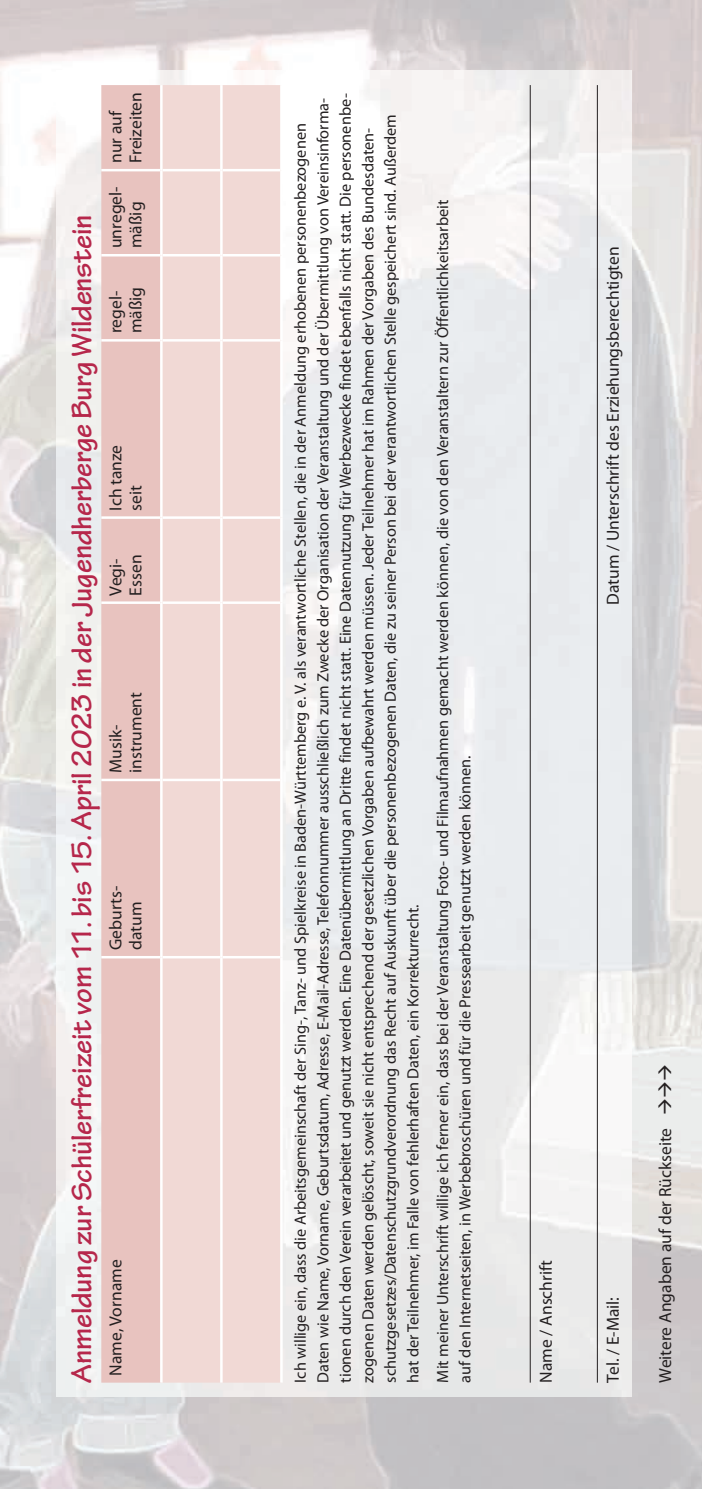
<style>
.page{position:relative;width:702px;height:1489px;background:#fff}
.page>*{position:absolute;margin:0;border:0;box-sizing:border-box;transform-origin:0 0}
.t1{font:700 30px "Tekton Pro";letter-spacing:-.005em;color:#b6274b}
.t2{font:17.5px/20px "Myriad Pro";color:#231f20}
.t3{font:16.25px/22.5px "Myriad Pro";color:#231f20}
</style>
<div class="page">
<img style="left:0;top:0;width:702px;height:1488px">
<img style="left:57px;top:71px;width:574px;height:1325px">
<hr style="left:529px;top:85px;width:1px;height:1297px;background:#231f20">
<hr style="left:597px;top:85px;width:1px;height:1297px;background:#231f20">
<div style="left:101px;top:85px;width:59px;height:1297px;background:#e8c3bf"></div>
<div style="left:163px;top:85px;width:117px;height:1297px;background:#f1d9d5"></div>
<hr style="left:101px;top:955px;width:59px;height:3px;background:#fff">
<hr style="left:101px;top:778px;width:59px;height:3px;background:#fff">
<hr style="left:101px;top:601px;width:59px;height:3px;background:#fff">
<hr style="left:101px;top:516px;width:59px;height:3px;background:#fff">
<hr style="left:101px;top:339px;width:59px;height:2px;background:#fff">
<hr style="left:101px;top:254px;width:59px;height:2px;background:#fff">
<hr style="left:101px;top:169px;width:59px;height:2px;background:#fff">
<hr style="left:160px;top:957px;width:3px;height:425px;background:#fff">
<hr style="left:160px;top:780px;width:3px;height:177px;background:#fff">
<hr style="left:163px;top:955px;width:57px;height:3px;background:#fff">
<hr style="left:160px;top:602px;width:3px;height:178px;background:#fff">
<hr style="left:163px;top:778px;width:57px;height:3px;background:#fff">
<hr style="left:160px;top:517px;width:3px;height:85px;background:#fff">
<hr style="left:163px;top:601px;width:57px;height:3px;background:#fff">
<hr style="left:160px;top:340px;width:3px;height:177px;background:#fff">
<hr style="left:163px;top:516px;width:57px;height:3px;background:#fff">
<hr style="left:160px;top:255px;width:3px;height:85px;background:#fff">
<hr style="left:163px;top:339px;width:57px;height:2px;background:#fff">
<hr style="left:160px;top:170px;width:3px;height:85px;background:#fff">
<hr style="left:163px;top:254px;width:57px;height:2px;background:#fff">
<hr style="left:160px;top:85px;width:3px;height:85px;background:#fff">
<hr style="left:163px;top:169px;width:57px;height:2px;background:#fff">
<hr style="left:220px;top:957px;width:3px;height:425px;background:#fff">
<hr style="left:220px;top:780px;width:3px;height:177px;background:#fff">
<hr style="left:223px;top:955px;width:57px;height:3px;background:#fff">
<hr style="left:220px;top:602px;width:3px;height:178px;background:#fff">
<hr style="left:223px;top:778px;width:57px;height:3px;background:#fff">
<hr style="left:220px;top:517px;width:3px;height:85px;background:#fff">
<hr style="left:223px;top:601px;width:57px;height:3px;background:#fff">
<hr style="left:220px;top:340px;width:3px;height:177px;background:#fff">
<hr style="left:223px;top:516px;width:57px;height:3px;background:#fff">
<hr style="left:220px;top:255px;width:3px;height:85px;background:#fff">
<hr style="left:223px;top:339px;width:57px;height:2px;background:#fff">
<hr style="left:220px;top:170px;width:3px;height:85px;background:#fff">
<hr style="left:223px;top:254px;width:57px;height:2px;background:#fff">
<hr style="left:220px;top:85px;width:3px;height:85px;background:#fff">
<hr style="left:223px;top:169px;width:57px;height:2px;background:#fff">
<hr style="left:280px;top:957px;width:3px;height:425px;background:#fff">
<hr style="left:280px;top:780px;width:3px;height:177px;background:#fff">
<hr style="left:280px;top:602px;width:3px;height:178px;background:#fff">
<hr style="left:280px;top:517px;width:3px;height:85px;background:#fff">
<hr style="left:280px;top:340px;width:3px;height:177px;background:#fff">
<hr style="left:280px;top:255px;width:3px;height:85px;background:#fff">
<hr style="left:280px;top:170px;width:3px;height:85px;background:#fff">
<hr style="left:280px;top:85px;width:3px;height:85px;background:#fff">
<h1 class="t1" style="left:64px;top:1382px;width:1169px;rotate:-90deg">Anmeldung zur Schülerfreizeit vom 11. bis 15. April 2023 in der Jugendherberge Burg Wildenstein</h1>
<p class="t2" style="left:105px;top:163px;width:72px;rotate:-90deg">nur auf<br>Freizeiten</p>
<p class="t3" style="left:289px;top:1382px;width:1290px;rotate:-90deg">Ich willige ein, dass die Arbeitsgemeinschaft der Sing-, Tanz- und Spielkreise in Baden-Württemberg e. V. als verantwortliche Stellen, die in der Anmeldung erhobenen personenbezogenen Daten wie Name, Vorname, Geburtsdatum, Adresse, E-Mail-Adresse, Telefonnummer ausschließlich zum Zwecke der Organisation der Veranstaltung und der Übermittlung von Vereinsinforma&shy;tionen durch den Verein verarbeitet und genutzt werden. Eine Datenübermittlung an Dritte findet nicht statt. Eine Datennutzung für Werbezwecke findet ebenfalls nicht statt. Die personenbe&shy;zogenen Daten werden gelöscht, soweit sie nicht entsprechend der gesetzlichen Vorgaben aufbewahrt werden müssen. Jeder Teilnehmer hat im Rahmen der Vorgaben des Bundesdaten&shy;schutzgesetzes/Datenschutzgrundverordnung das Recht auf Auskunft über die personenbezogenen Daten, die zu seiner Person bei der verantwortlichen Stelle gespeichert sind. Außerdem hat der Teilnehmer, im Falle von fehlerhaften Daten, ein Korrekturrecht.</p>
<p class="t2" style="left:105px;top:248px;width:63px;rotate:-90deg">unregel&shy;mäßig</p>
<p class="t2" style="left:105px;top:333px;width:48px;rotate:-90deg">regel - mäßig</p>
<p class="t2" style="left:105px;top:510px;width:67px;rotate:-90deg">Ich tanze seit</p>
<p class="t2" style="left:105px;top:595px;width:42px;rotate:-90deg">Vegi-<br>Essen</p>
<p class="t2" style="left:105px;top:772px;width:82px;rotate:-90deg">Musik - instrument</p>
<p class="t2" style="left:105px;top:950px;width:65px;rotate:-90deg">Geburts&shy;datum</p>
<p class="t2" style="left:105px;top:1375px;width:117px;rotate:-90deg">Name, Vorname</p>
<p class="t3" style="left:431px;top:1382px;width:1184px;rotate:-90deg">Mit meiner Unterschrift willige ich ferner ein, dass bei der Veranstaltung Foto- und Filmaufnahmen gemacht werden können, die von den Veranstaltern zur Öffentlichkeitsarbeit auf den Internetseiten, in Werbebroschüren und für die Pressearbeit genutzt werden können.</p>
<p class="t2" style="left:602px;top:604px;width:360px;rotate:-90deg">Datum / Unterschrift des Erziehungsberechtigten</p>
<p class="t2" style="left:535px;top:1382px;width:124px;rotate:-90deg">Name / Anschrift</p>
<p class="t2" style="left:602px;top:1382px;width:87px;rotate:-90deg">Tel. / E-Mail:</p>
<p class="t2" style="left:655px;top:1382px;width:320px;rotate:-90deg">Weitere Angaben auf der Rückseite →→→</p>
</div>
